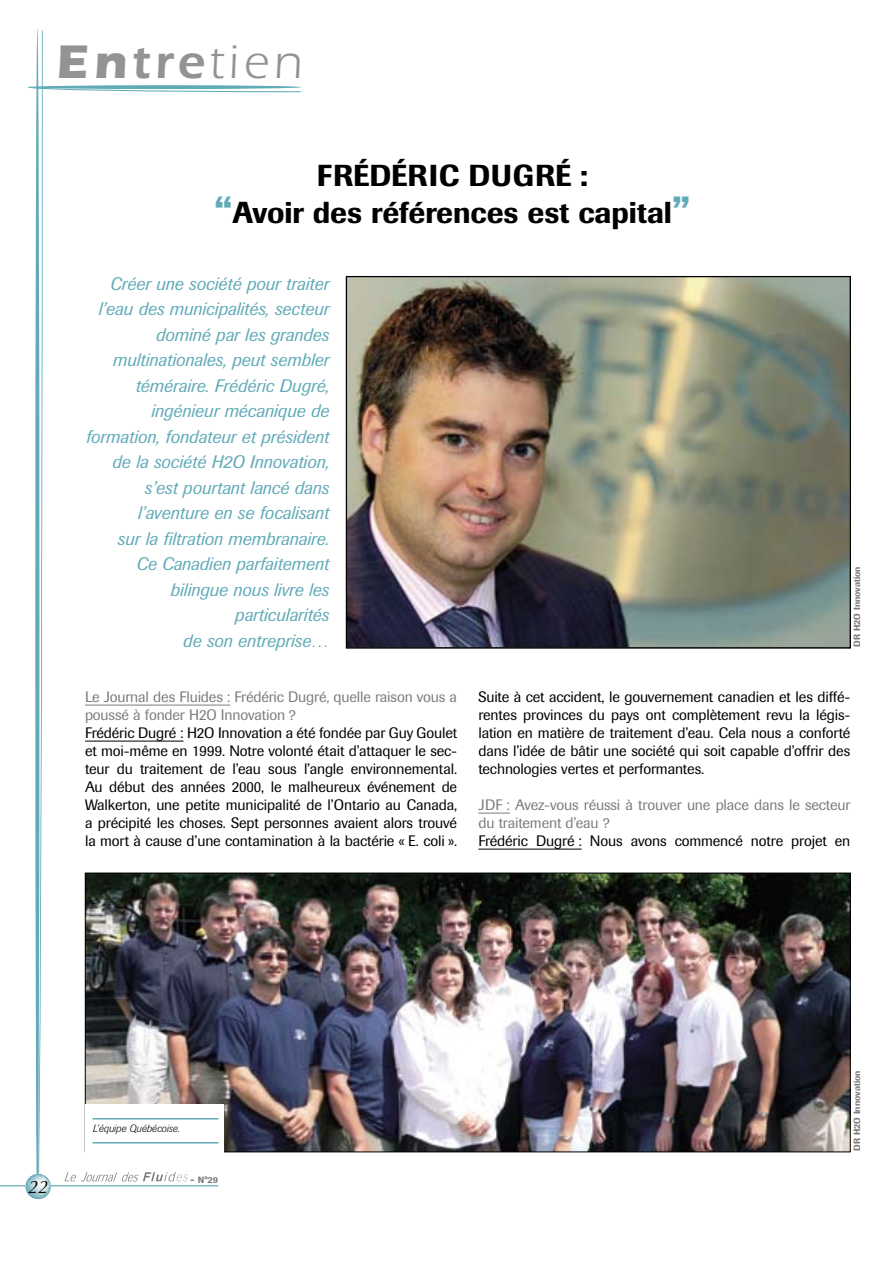
<style>
.page{position:relative;width:893px;height:1263px;background:#fff}
.page>*{position:absolute;margin:0;border:0;box-sizing:border-box;transform-origin:0 0}
.t1{font:48.75px "Itc Eras";color:#939393}
.t2{font:500 30px/37.5px "Imago";color:#000;text-align:center}
.t3{font:italic 18px/25.5px "Imago";color:#61aab8;text-align:right}
.t4{font:italic 18px "Optima";color:#000}
.t5{font:15px/18px "Imago";letter-spacing:-.01em;color:#000;text-align:justify}
.t6{font:15px/18px "Imago";letter-spacing:-.01em;color:#7c7c7c}
.t7{font:italic 300 10.5px "Imago";color:#000}
.t8{font:500 9px "Imago";color:#7c7c7c}
.s1{font-weight:700}
.s2{font-weight:600}
.s3{font-size:37.5px;color:#61aab8}
.s4{font-size:10.5px}
</style>
<div class="page">
<hr style="left:0;top:1185px;width:218px;height:1px;background:#61aab8">
<svg style="left:25px;top:28px;width:277px;height:1171px"></svg>
<img style="left:346px;top:276px;width:504px;height:370px">
<hr style="left:85px;top:705px;width:145px;height:1px;background:#7c7c7c">
<hr style="left:85px;top:741px;width:99px;height:1px;background:#000">
<hr style="left:478px;top:813px;width:32px;height:1px;background:#7c7c7c">
<hr style="left:478px;top:849px;width:104px;height:1px;background:#000">
<img style="left:87px;top:875px;width:761px;height:275px">
<div style="left:85px;top:1104px;width:139px;height:48px;background:#fff"></div>
<hr style="left:93px;top:1118px;width:125px;height:1px;background:#61aab8">
<hr style="left:93px;top:1142px;width:125px;height:1px;background:#61aab8">
<h1 class="t1" style="left:56px;top:35px;width:248px"><span class="s1">En</span><span class="s2">tre</span>tien</h1>
<h2 class="t2" style="left:215px;top:156px;width:477px">Frédéric Dugré :<br><span class="s3">“</span>Avoir des références est capital<span class="s3">”</span></h2>
<p class="t3" style="left:85px;top:271px;width:245px">Créer une société pour traiter l’eau des municipalités, secteur dominé par les grandes multinationales, peut sembler téméraire. Frédéric Dugré, ingénieur mécanique de formation, fondateur et président de la société H2O Innovation, s’est pourtant lancé dans l’aventure en se focalisant<br>sur la filtration membranaire.<br>Ce Canadien parfaitement bilingue nous livre les particularités<br>de son entreprise…</p>
<p class="t8" style="left:851px;top:647px;width:82px;rotate:-90deg">DRH2OInnovation</p>
<p class="t6" style="left:85px;top:688px;width:374px">Le Journal des Fluides : Frédéric Dugré, quelle raison vous a poussé à fonder H2O Innovation ?</p>
<p class="t5" style="left:85px;top:724px;width:374px">Frédéric Dugré : H2O Innovation a été fondée par Guy Goulet et moi-même en 1999. Notre volonté était d’attaquer le sec&shy;teur du traitement de l’eau sous l’angle environnemental.<br>Au début des années 2000, le malheureux événement de Walkerton, une petite municipalité de l’Ontario au Canada, a précipité les choses. Sept personnes avaient alors trouvé la mort à cause d’une contamination à la bactérie « E. coli ».</p>
<p class="t5" style="left:478px;top:688px;width:374px">Suite à cet accident, le gouvernement canadien et les diffé&shy;rentes provinces du pays ont complètement revu la légis&shy;lation en matière de traitement d’eau. Cela nous a conforté dans l’idée de bâtir une société qui soit capable d’offrir des technologies vertes et performantes.</p>
<p class="t6" style="left:478px;top:796px;width:374px">JDF : Avez-vous réussi à trouver une place dans le secteur du traitement d’eau ?</p>
<p class="t5" style="left:478px;top:832px;width:374px">Frédéric Dugré : Nous avons commencé notre projet en</p>
<p class="t4" style="left:28px;top:1176px;width:11px">22</p>
<p class="t7" style="left:93px;top:1122px;width:89px">L’équipe Québécoise.</p>
<p class="t8" style="left:190px;top:1174px;width:29px"><span class="s4">-</span> N°29</p>
<p class="t8" style="left:851px;top:1151px;width:82px;rotate:-90deg">DRH2OInnovation</p>
</div>
